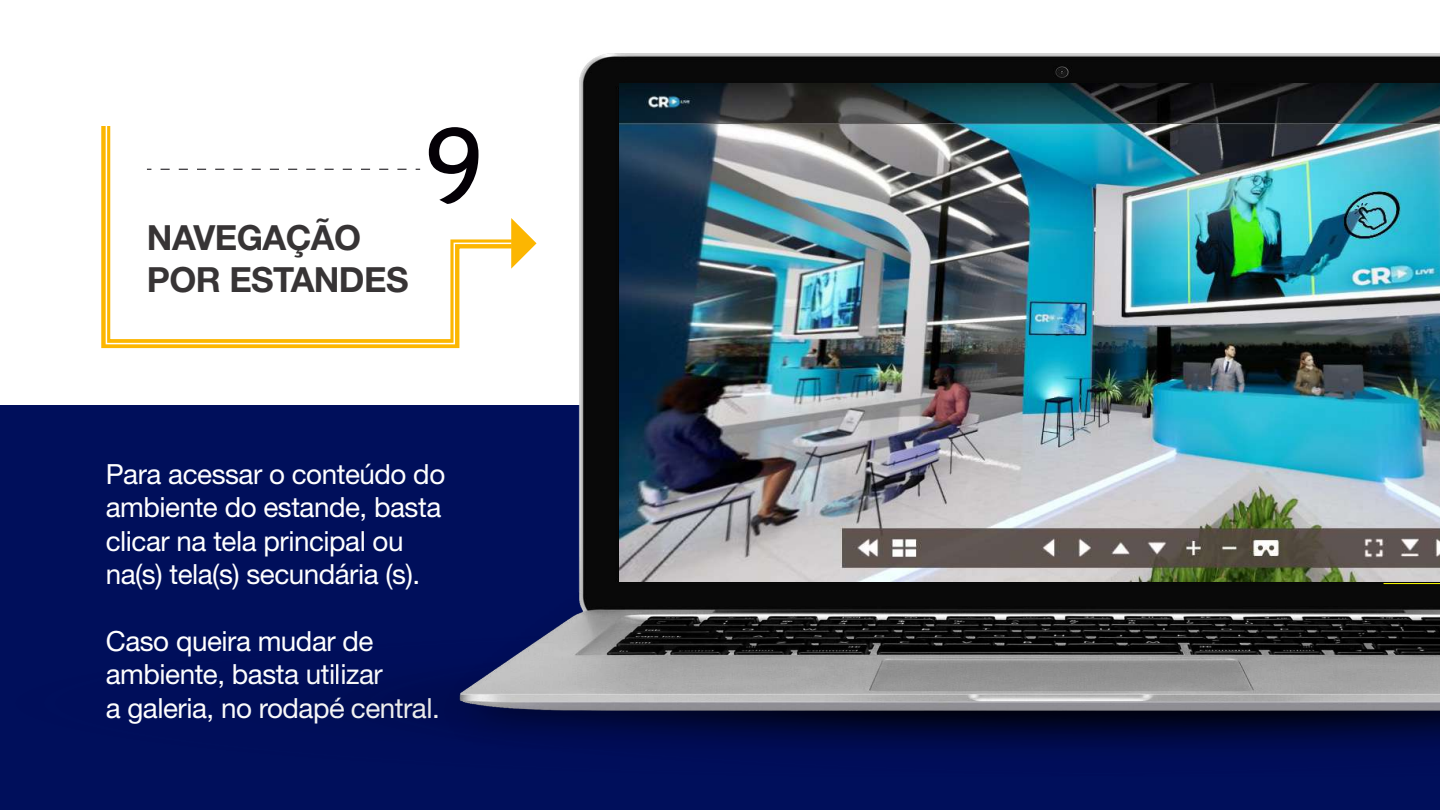
<style>
.page{position:relative;width:1440px;height:810px;background:#fff}
.page>*{position:absolute;margin:0;border:0;box-sizing:border-box;transform-origin:0 0}
.t1{font:107.48px "Cabin";color:#040006}
.t2{font:700 34.72px/41.6px "Helvetica Neue";letter-spacing:-.015em;color:#373435}
.t3{font:27.83px/33.4px "Helvetica Neue";letter-spacing:-.015em;color:#fff}
</style>
<div class="page">
<div style="left:0;top:405px;width:1440px;height:405px;background:#000f5b"></div>
<img style="left:445px;top:53px;width:995px;height:696px">
<svg style="left:101px;top:117px;width:420px;height:236px"></svg>
<svg style="left:105px;top:125px;width:409px;height:220px"></svg>
<svg style="left:511px;top:218px;width:26px;height:51px"></svg>
<hr style="left:1384px;top:583px;width:56px;height:1px;background:#ff0">
<img style="left:619px;top:84px;width:821px;height:497px">
<p class="t2" style="left:147px;top:218px;width:263px">NAVEGAÇÃO<br>POR ESTANDES</p>
<h1 class="t1" style="left:424px;top:100px;width:63px">9</h1>
<p class="t3" style="left:106px;top:459px;width:341px">Para acessar o conteúdo do ambiente do estande, basta clicar na tela principal ou na(s) tela(s) secundária (s).</p>
<p class="t3" style="left:106px;top:626px;width:336px">Caso queira mudar de ambiente, basta utilizar<br>a galeria, no rodapé central.</p>
</div>
